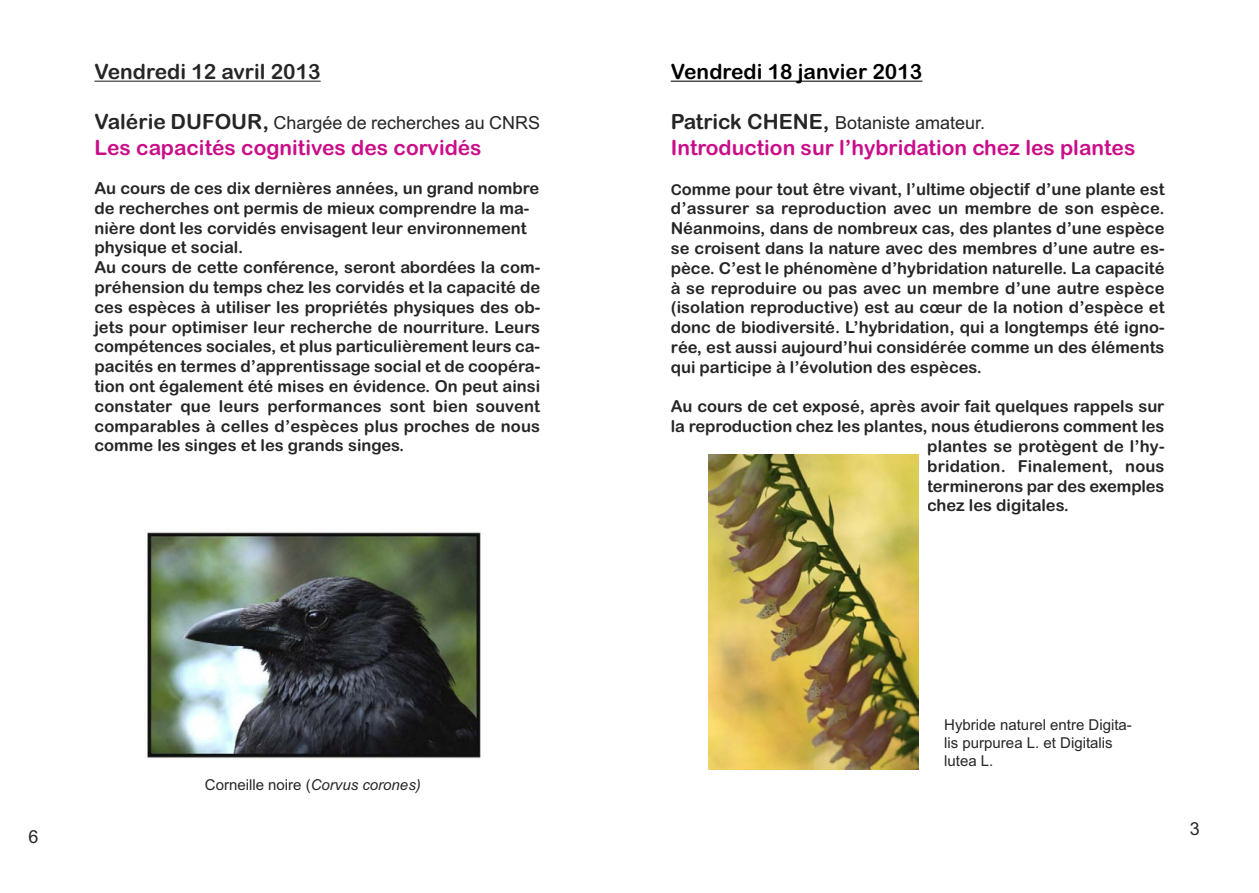
<style>
.page{position:relative;width:1259px;height:893px;background:#fff}
.page>*{position:absolute;margin:0;border:0;box-sizing:border-box;transform-origin:0 0}
.t1{font:21px "Arial Rounded MT Bold";color:#ca0d89}
.t2{font:21px "Arial Rounded MT Bold";color:#000}
.t3{font:21px "Arial Rounded MT Bold";color:#272627}
.t4{font:18px "Arial";color:#272627}
.t5{font:16.5px/19.8px "Arial Rounded MT Bold";color:#272627;text-align:justify}
.t6{font:15px/18px "Arial";color:#272627}
.s1{font-family:"Arial Rounded MT Bold";font-size:21px}
.s2{font-style:italic}
.s3{font-size:15px}
</style>
<div class="page">
<hr style="left:94px;top:81px;width:227px;height:1px;background:#272627">
<hr style="left:671px;top:81px;width:251px;height:1px;background:#000">
<img style="left:147px;top:531px;width:334px;height:228px">
<img style="left:708px;top:454px;width:211px;height:316px">
<p class="t3" style="left:94px;top:60px;width:228px">Vendredi 12 avril 2013</p>
<p class="t4" style="left:94px;top:113px;width:447px"><span class="s1">Valérie DUFOUR,</span> Chargée de recherches au CNRS</p>
<p class="t1" style="left:94px;top:135px;width:389px">Les capacités cognitives des corvidés</p>
<p class="t5" style="left:94px;top:178px;width:447px;text-align:left">Au cours de ces dix dernières années, un grand nombre de recherches ont permis de mieux comprendre la ma&shy;nière dont les corvidés envisagent leur environnement physique et social.<br>Au cours de cette conférence, seront abordées la com&shy;préhension du temps chez les corvidés et la capacité de ces espèces à utiliser les propriétés physiques des ob&shy;jets pour optimiser leur recherche de nourriture. Leurs compétences sociales, et plus particulièrement leurs ca&shy;pacités en termes d’apprentissage social et de coopéra&shy;tion ont également été mises en évidence. On peut ainsi constater que leurs performances sont bien souvent comparables à celles d’espèces plus proches de nous comme les singes et les grands singes.</p>
<p class="t4" style="left:28px;top:826px;width:12px">6</p>
<p class="t6" style="left:205px;top:776px;width:217px">Corneille noire (<span class="s2">Corvus corones)</span></p>
<p class="t2" style="left:671px;top:60px;width:253px">Vendredi 18 janvier 2013</p>
<p class="t4" style="left:671px;top:113px;width:316px"><span class="s1">Patrick CHENE,</span> Botaniste amateur.</p>
<p class="t1" style="left:671px;top:135px;width:466px">Introduction sur l’hybridation chez les plantes</p>
<p class="t5" style="left:671px;top:179px;width:495px"><span class="s3">C</span>omme pour tout être vivant, l’ultime objectif d’une plante est d’assurer sa reproduction avec un membre de son espèce.<br>Néanmoins, dans de nombreux cas, des plantes d’une espèce se croisent dans la nature avec des membres d’une autre es&shy;pèce. C’est le phénomène d’hybridation naturelle. La capacité à se reproduire ou pas avec un membre d’une autre espèce (isolation reproductive) est au cœur de la notion d’espèce et donc de biodiversité. L’hybridation, qui a longtemps été igno&shy;rée, est aussi aujourd’hui considérée comme un des éléments qui participe à l’évolution des espèces.</p>
<p class="t5" style="left:671px;top:397px;width:495px">Au cours de cet exposé, après avoir fait quelques rappels sur</p>
<p class="t5" style="left:671px;top:417px;width:495px">la reproduction chez les plantes, nous étudierons comment les</p>
<p class="t5" style="left:927px;top:436px;width:239px">plantes se protègent de l’hy-</p>
<p class="t5" style="left:927px;top:456px;width:239px">bridation. Finalement, nous</p>
<p class="t5" style="left:927px;top:476px;width:239px">terminerons par des exemples</p>
<p class="t5" style="left:927px;top:496px;width:143px">chez les digitales.</p>
<p class="t6" style="left:944px;top:715px;width:189px">Hybride naturel entre Digita&shy;lis purpurea L. et Digitalis lutea L.</p>
<p class="t4" style="left:1190px;top:818px;width:12px">3</p>
</div>
